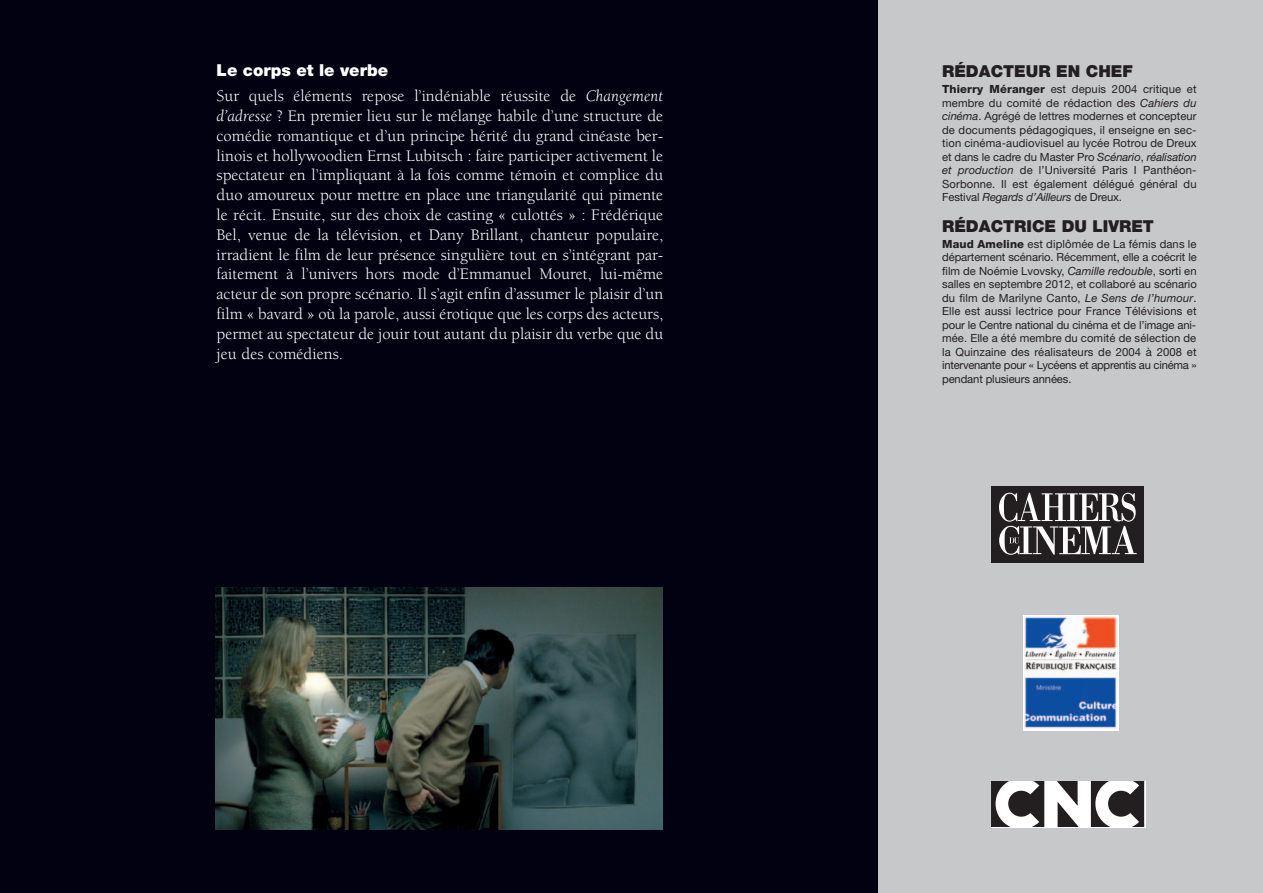
<style>
.page{position:relative;width:1263px;height:893px;background:#fff}
.page>*{position:absolute;margin:0;border:0;box-sizing:border-box;transform-origin:0 0}
.t1{font:16.5px/19.8px "Berkeley";color:#fff;text-align:justify}
.t2{font:900 16.5px "Helvetica Neue";color:#231f20}
.t3{font:900 16.5px "Helvetica Neue";color:#fff}
.t4{font:11.25px/13.5px "Helvetica Neue";color:#231f20;text-align:justify}
.s1{font-style:italic}
.s2{font-weight:800}
</style>
<div class="page">
<div style="left:877px;top:0;width:386px;height:893px;background:#c7c8ca"></div>
<div style="left:0;top:0;width:878px;height:893px;background:#010111"></div>
<img style="left:216px;top:588px;width:446px;height:241px">
<div style="left:1023px;top:615px;width:95px;height:116px;background:#fff"></div>
<img style="left:1025px;top:616px;width:92px;height:113px">
<div style="left:991px;top:781px;width:155px;height:47px;background:#d8d7d7"></div>
<div style="left:991px;top:781px;width:153px;height:46px;background:#fff"></div>
<svg style="left:1057px;top:781px;width:22px;height:46px"></svg>
<svg style="left:991px;top:781px;width:53px;height:46px"></svg>
<svg style="left:1091px;top:781px;width:53px;height:46px"></svg>
<div style="left:991px;top:486px;width:153px;height:77px;background:#231f20"></div>
<svg style="left:999px;top:493px;width:138px;height:62px"></svg>
<h1 class="t3" style="left:217px;top:65px;width:173px">Le corps et le verbe</h1>
<p class="t1" style="left:217px;top:88px;width:448px">Sur quels éléments repose l’indéniable réussite de <span class="s1">Changement d’adresse</span> ? En premier lieu sur le mélange habile d’une structure de comédie romantique et d’un principe hérité du grand cinéaste ber&shy;linois et hollywoodien Ernst Lubitsch : faire participer activement le spectateur en l’impliquant à la fois comme témoin et complice du duo amoureux pour mettre en place une triangularité qui pimente le récit. Ensuite, sur des choix de casting « culottés » : Frédérique Bel, venue de la télévision, et Dany Brillant, chanteur populaire, irradient le film de leur présence singulière tout en s’intégrant par&shy;faitement à l’univers hors mode d’Emmanuel Mouret, lui-même acteur de son propre scénario. Il s’agit enfin d’assumer le plaisir d’un film « bavard » où la parole, aussi érotique que les corps des acteurs, permet au spectateur de jouir tout autant du plaisir du verbe que du jeu des comédiens.</p>
<h1 class="t2" style="left:942px;top:65px;width:192px">RÉDACTEUR EN CHEF</h1>
<p class="t4" style="left:942px;top:83px;width:256px"><span class="s2">Thierry Méranger</span> est depuis 2004 critique et membre du comité de rédaction des <span class="s1">Cahiers du cinéma</span>. Agrégé de lettres modernes et concepteur de documents pédagogiques, il enseigne en sec&shy;tion cinéma-audiovisuel au lycée Rotrou de Dreux et dans le cadre du Master Pro <span class="s1">Scénario</span>, <span class="s1">réalisation et production</span> de l’Université Paris I Panthéon-Sorbonne. Il est également délégué général du Festival <span class="s1">Regards d’Ailleurs</span> de Dreux.</p>
<h1 class="t2" style="left:942px;top:220px;width:213px">RÉDACTRICE DU LIVRET</h1>
<p class="t4" style="left:942px;top:238px;width:256px"><span class="s2">Maud Ameline</span> est diplômée de La fémis dans le département scénario. Récemment, elle a coécrit le film de Noémie Lvovsky, <span class="s1">Camille redouble</span>, sorti en salles en septembre 2012, et collaboré au scénario du film de Marilyne Canto, <span class="s1">Le Sens de l’humour</span>.<br>Elle est aussi lectrice pour France Télévisions et pour le Centre national du cinéma et de l’image ani&shy;mée. Elle a été membre du comité de sélection de la Quinzaine des réalisateurs de 2004 à 2008 et intervenante pour « Lycéens et apprentis au cinéma » pendant plusieurs années.</p>
</div>
